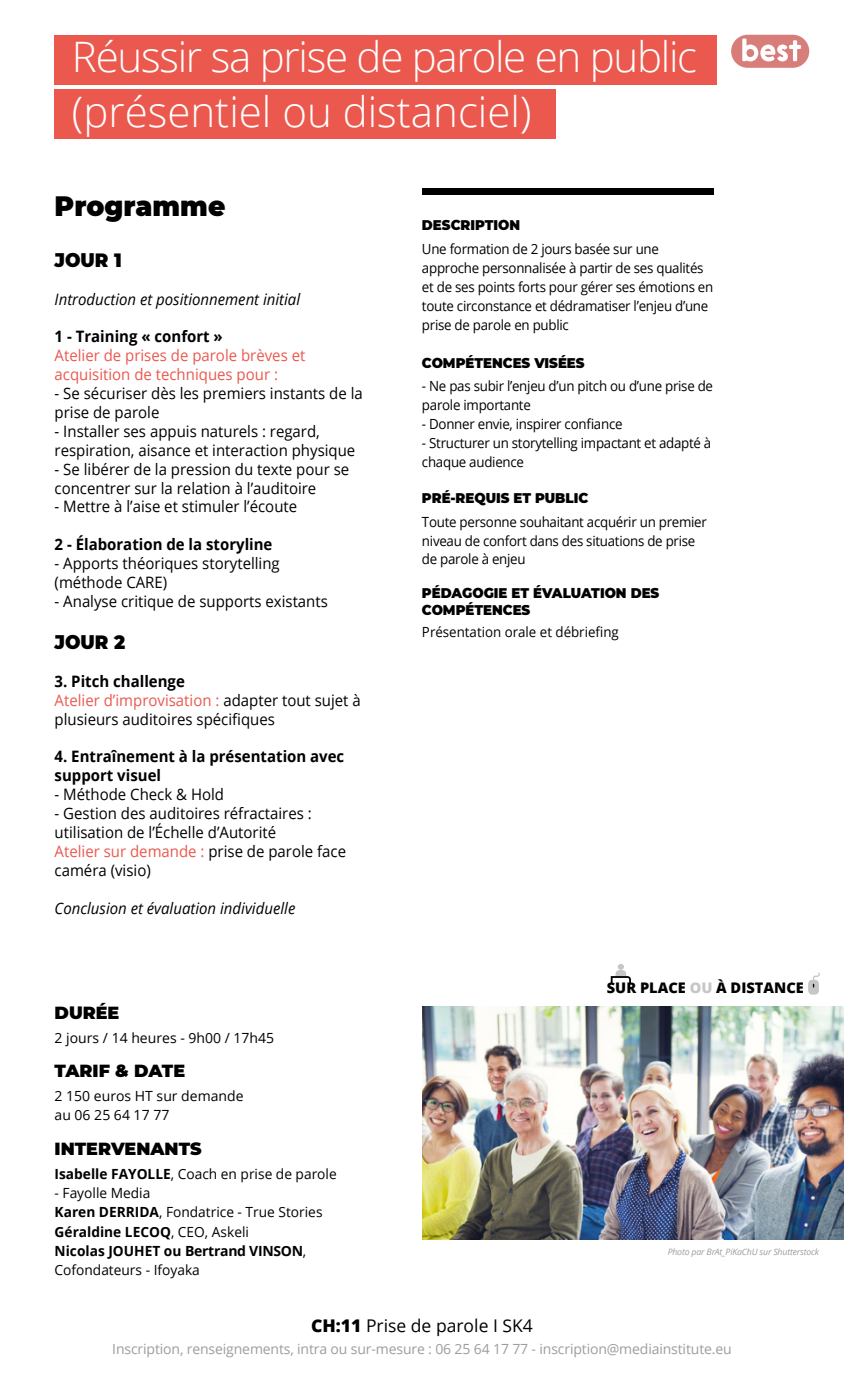
<style>
.page{position:relative;width:844px;height:1389px;background:#fff}
.page>*{position:absolute;margin:0;border:0;box-sizing:border-box;transform-origin:0 0}
.t1{font:300 42px "Open Sans";letter-spacing:-.03em;color:#fff}
.t2{font:300 42px "Open Sans";color:#fff}
.t3{font:900 28px "Montserrat";color:#000;scale:.95 1}
.t4{font:900 19.25px "Montserrat";color:#000;scale:.95 1}
.t5{font:900 17.5px "Montserrat";color:#000}
.t6{font:17.5px "Open Sans";color:#000}
.t7{font:15.75px/18.9px "Open Sans";color:#000;scale:.95 1}
.t8{font:700 15.75px/18.9px "Open Sans";color:#000;scale:.95 1}
.t9{font:italic 15.75px "Open Sans";color:#000;scale:.95 1}
.t10{font:15.75px/18.9px "Open Sans";color:#eb584e;scale:.95 1}
.t11{font:800 14.53px "Open Sans";color:#000}
.t12{font:14px/18.9px "Open Sans";letter-spacing:-.02em;color:#000;scale:.95 1}
.t13{font:14px/19.2px "Open Sans";color:#000}
.t14{font:14px "Open Sans";letter-spacing:-.01em;color:#9d9d9c}
.t15{font:900 14px/16.8px "Montserrat";color:#000;scale:.95 1}
.t16{font:14px "Open Sans";color:#000;scale:.95 1}
.t17{font:italic 8.75px "Open Sans";letter-spacing:-.02em;color:#9d9d9c}
.s1{font-weight:700}
.s2{color:#eb584e}
.s3{color:#c6c6c6}
.s4{font-weight:800}
</style>
<div class="page">
<img style="left:422px;top:1007px;width:421px;height:233px">
<div style="left:422px;top:189px;width:291px;height:6px;background:#000"></div>
<div style="left:55px;top:35px;width:661px;height:49px;background:#eb584e"></div>
<svg style="left:610px;top:964px;width:21px;height:20px"></svg>
<svg style="left:808px;top:973px;width:11px;height:22px"></svg>
<div style="left:731px;top:35px;width:78px;height:33px;background:#d77e7a;border-radius:17px"></div>
<svg style="left:742px;top:39px;width:58px;height:22px"></svg>
<div style="left:55px;top:89px;width:501px;height:50px;background:#eb584e"></div>
<h1 class="t1" style="left:72px;top:28px;width:626px">Réussir sa prise de parole en public</h1>
<h1 class="t2" style="left:72px;top:83px;width:461px">(présentiel ou distanciel)</h1>
<h2 class="t3" style="left:55px;top:185px;width:181px">Programme</h2>
<p class="t4" style="left:55px;top:245px;width:72px">JOUR 1</p>
<p class="t9" style="left:55px;top:288px;width:260px">Introduction et positionnement initial</p>
<p class="t8" style="left:55px;top:327px;width:178px">1 - Training « confort »</p>
<p class="t10" style="left:55px;top:346px;width:265px">Atelier de prises de parole brèves et acquisition de techniques pour :</p>
<p class="t7" style="left:55px;top:383px;width:326px">- Se sécuriser dès les premiers instants de la prise de parole</p>
<p class="t7" style="left:55px;top:421px;width:318px">- Installer ses appuis naturels : regard, respiration, aisance et interaction physique</p>
<p class="t7" style="left:55px;top:459px;width:311px">- Se libérer de la pression du texte pour se concentrer sur la relation à l’auditoire</p>
<p class="t7" style="left:55px;top:497px;width:257px">- Mettre à l’aise et stimuler l’écoute</p>
<p class="t8" style="left:55px;top:535px;width:231px">2 - Élaboration de la storyline</p>
<p class="t7" style="left:55px;top:554px;width:238px">- Apports théoriques storytelling (méthode CARE)</p>
<p class="t7" style="left:55px;top:591px;width:289px">- Analyse critique de supports existants</p>
<p class="t4" style="left:55px;top:628px;width:76px">JOUR 2</p>
<p class="t7" style="left:55px;top:671px;width:324px"><span class="s1">3. Pitch challenge<br></span><span class="s2">Atelier d’improvisation :</span> adapter tout sujet à plusieurs auditoires spécifiques</p>
<p class="t8" style="left:55px;top:747px;width:306px">4. Entraînement à la présentation avec support visuel</p>
<p class="t7" style="left:55px;top:785px;width:180px">- Méthode Check &amp; Hold</p>
<p class="t7" style="left:55px;top:803px;width:308px">- Gestion des auditoires réfractaires : utilisation de l’Échelle d’Autorité<br><span class="s2">Atelier sur demande :</span> prise de parole face caméra (visio)</p>
<p class="t9" style="left:55px;top:897px;width:255px">Conclusion et évaluation individuelle</p>
<p class="t5" style="left:55px;top:999px;width:66px">DURÉE</p>
<p class="t13" style="left:55px;top:1028px;width:221px">2 jours / 14 heures - 9h00 / 17h45</p>
<p class="t5" style="left:55px;top:1058px;width:132px">TARIF &amp; DATE</p>
<p class="t13" style="left:55px;top:1086px;width:190px">2 150 euros HT sur demande au 06 25 64 17 77</p>
<p class="t5" style="left:55px;top:1135px;width:148px">INTERVENANTS</p>
<p class="t13" style="left:55px;top:1164px;width:283px"><span class="s1">Isabelle FAYOLLE</span>, Coach en prise de parole</p>
<p class="t13" style="left:55px;top:1183px;width:269px">- Fayolle Media<br><span class="s1">Karen DERRIDA</span>, Fondatrice - True Stories<br><span class="s1">Géraldine LECOQ</span>, CEO, Askeli<br><span class="s1">Nicolas JOUHET ou Bertrand VINSON</span>,<br>Cofondateurs - Ifoyaka</p>
<p class="t15" style="left:422px;top:216px;width:105px">DESCRIPTION</p>
<p class="t12" style="left:422px;top:239px;width:308px">Une formation de 2 jours basée sur une approche personnalisée à partir de ses qualités et de ses points forts pour gérer ses émotions en toute circonstance et dédramatiser l’enjeu d’une prise de parole en public</p>
<p class="t15" style="left:422px;top:353px;width:173px">COMPÉTENCES VISÉES</p>
<p class="t12" style="left:422px;top:377px;width:308px">- Ne pas subir l’enjeu d’un pitch ou d’une prise de parole importante</p>
<p class="t12" style="left:422px;top:414px;width:212px">- Donner envie, inspirer confiance</p>
<p class="t12" style="left:422px;top:433px;width:306px">- Structurer un storytelling impactant et adapté à chaque audience</p>
<p class="t15" style="left:422px;top:488px;width:176px">PRÉ-REQUIS ET PUBLIC</p>
<p class="t12" style="left:422px;top:512px;width:301px">Toute personne souhaitant acquérir un premier niveau de confort dans des situations de prise de parole à enjeu</p>
<p class="t15" style="left:422px;top:584px;width:251px">PÉDAGOGIE ET ÉVALUATION DES<br>COMPÉTENCES</p>
<p class="t16" style="left:422px;top:622px;width:209px">Présentation orale et débriefing</p>
<p class="t11" style="left:606px;top:977px;width:198px">SUR PLACE <span class="s3">OU</span> À DISTANCE</p>
<p class="t17" style="left:667px;top:1245px;width:153px">Photo par BrAt_PiKaChU sur Shutterstock</p>
<p class="t6" style="left:311px;top:1314px;width:223px"><span class="s4">CH:11</span> Prise de parole I SK4</p>
<p class="t14" style="left:112px;top:1340px;width:620px">Inscription, renseignements, intra ou sur-mesure : 06 25 64 17 77 - inscription@mediainstitute.eu</p>
</div>
